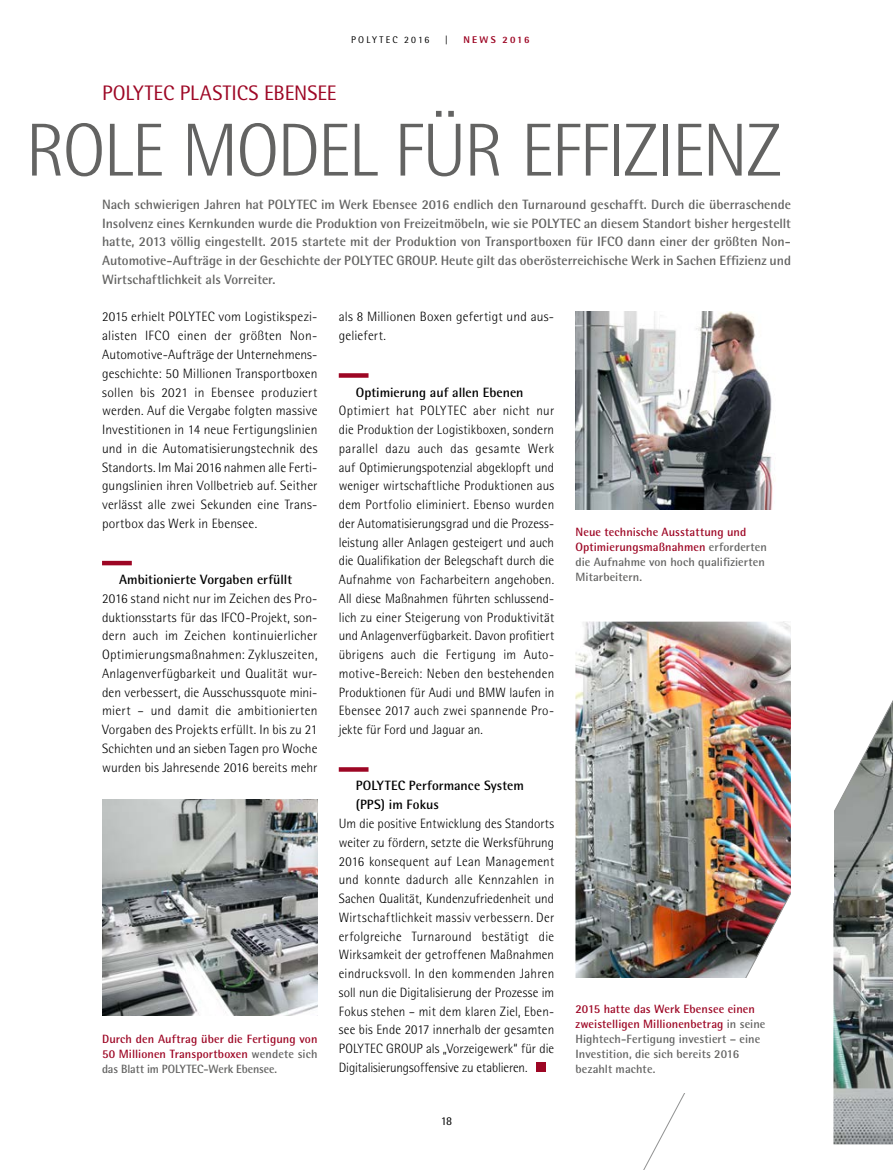
<style>
.page{position:relative;width:893px;height:1170px;background:#fff}
.page>*{position:absolute;margin:0;border:0;box-sizing:border-box;transform-origin:0 0}
.t1{font:300 75px "Rotis Semi Sans Std";letter-spacing:-.03em;color:#636362}
.t2{font:21px "Rotis Semi Sans Std";letter-spacing:-.005em;color:#9d0624}
.t3{font:300 13.5px/18.8px "Rotis Semi Sans Std";letter-spacing:.005em;color:#000;text-align:justify}
.t4{font:700 13.5px/18.8px "Rotis Semi Sans Std";color:#636362;text-align:justify}
.t5{font:700 13.5px/18.8px "Rotis Semi Sans Std";color:#000}
.t6{font:700 12px/15px "Rotis Semi Sans Std";letter-spacing:.005em;color:#636362}
.t7{font:700 12px/15px "Rotis Semi Sans Std";color:#9d0624;text-align:justify}
.t8{font:12px "Rotis Semi Sans Std";color:#000}
.t9{font:9.75px "Rotis Semi Sans Std";letter-spacing:.22em;color:#000}
.t10{font:800 9.75px "Rotis Semi Sans Std";letter-spacing:.215em;color:#9d0624}
.s1{color:#636362}
.s2{color:#9d0624}
</style>
<div class="page">
<img style="left:102px;top:799px;width:215px;height:216px">
<img style="left:575px;top:311px;width:53px;height:198px">
<img style="left:575px;top:621px;width:53px;height:357px">
<img style="left:628px;top:311px;width:265px;height:858px">
<div style="left:791px;top:786px;width:42px;height:117px;background:#fff"></div>
<div style="left:575px;top:978px;width:216px;height:114px;background:#fff"></div>
<hr style="left:102px;top:561px;width:30px;height:4px;background:#9d0624">
<div style="left:339px;top:373px;width:30px;height:5px;background:#9d0624"></div>
<svg style="left:339px;top:767px;width:30px;height:4px"></svg>
<div style="left:537px;top:1062px;width:9px;height:9px;background:#9d0624"></div>
<p class="t9" style="left:351px;top:33px;width:80px">POLYTEC 2016</p>
<p class="t9" style="left:445px;top:33px;width:5px">|</p>
<p class="t10" style="left:464px;top:33px;width:68px">NEWS 2016</p>
<h2 class="t2" style="left:102px;top:80px;width:236px">POLYTEC PLASTICS EBENSEE</h2>
<h1 class="t1" style="left:26px;top:107px;width:758px">ROLE MODEL FÜR EFFIZIENZ</h1>
<p class="t4" style="left:102px;top:195px;width:690px">Nach schwierigen Jahren hat POLYTEC im Werk Ebensee 2016 endlich den Turnaround geschafft. Durch die überraschende Insolvenz eines Kernkunden wurde die Produktion von Freizeitmöbeln, wie sie POLYTEC an diesem Standort bisher hergestellt hatte, 2013 völlig eingestellt. 2015 startete mit der Produktion von Transportboxen für IFCO dann einer der größten Non-Automotive-Aufträge in der Geschichte der POLYTEC GROUP. Heute gilt das oberösterreichische Werk in Sachen Effizienz und Wirtschaftlichkeit als Vorreiter.</p>
<p class="t3" style="left:102px;top:307px;width:217px">2015 erhielt POLYTEC vom Logistikspezi&shy;alisten IFCO einen der größten Non-Automotive-Aufträge der Unternehmens&shy;geschichte: 50 Millionen Transportboxen sollen bis 2021 in Ebensee produziert werden. Auf die Vergabe folgten massive Investitionen in 14 neue Fertigungslinien und in die Automatisierungstechnik des Standorts. Im Mai 2016 nahmen alle Ferti&shy;gungslinien ihren Vollbetrieb auf. Seither verlässt alle zwei Sekunden eine Trans&shy;portbox das Werk in Ebensee.</p>
<p class="t5" style="left:119px;top:570px;width:175px">Ambitionierte Vorgaben erfüllt</p>
<p class="t3" style="left:102px;top:589px;width:217px">2016 stand nicht nur im Zeichen des Pro&shy;duktionsstarts für das IFCO-Projekt, son&shy;dern auch im Zeichen kontinuierlicher Optimierungsmaßnahmen: Zykluszeiten, Anlagenverfügbarkeit und Qualität wur&shy;den verbessert, die Ausschussquote mini&shy;miert – und damit die ambitionierten Vorgaben des Projekts erfüllt. In bis zu 21<br>Schichten und an sieben Tagen pro Woche wurden bis Jahresende 2016 bereits mehr</p>
<p class="t7" style="left:102px;top:1030px;width:217px">Durch den Auftrag über die Fertigung von 50 Millionen Transportboxen <span class="s1">wendete sich das Blatt im POLYTEC-Werk Ebensee.</span></p>
<p class="t3" style="left:339px;top:307px;width:217px">als 8 Millionen Boxen gefertigt und aus&shy;geliefert.</p>
<p class="t5" style="left:356px;top:382px;width:169px">Optimierung auf allen Ebenen</p>
<p class="t3" style="left:339px;top:401px;width:217px">Optimiert hat POLYTEC aber nicht nur die Produktion der Logistikboxen, sondern parallel dazu auch das gesamte Werk auf Optimierungspotenzial abgeklopft und weniger wirtschaftliche Produktionen aus dem Portfolio eliminiert. Ebenso wurden der Automatisierungsgrad und die Prozess&shy;leistung aller Anlagen gesteigert und auch die Qualifikation der Belegschaft durch die Aufnahme von Facharbeitern angehoben.<br>All diese Maßnahmen führten schlussend&shy;lich zu einer Steigerung von Produktivität und Anlagenverfügbarkeit. Davon profitiert übrigens auch die Fertigung im Auto&shy;motive-Bereich: Neben den bestehenden Produktionen für Audi und BMW laufen in Ebensee 2017 auch zwei spannende Pro&shy;jekte für Ford und Jaguar an.</p>
<p class="t5" style="left:356px;top:776px;width:170px">POLYTEC Performance System (PPS) im Fokus</p>
<p class="t3" style="left:339px;top:814px;width:217px">Um die positive Entwicklung des Standorts weiter zu fördern, setzte die Werksführung 2016 konsequent auf Lean Management und konnte dadurch alle Kennzahlen in Sachen Qualität, Kundenzufriedenheit und Wirtschaftlichkeit massiv verbessern. Der erfolgreiche Turnaround bestätigt die Wirksamkeit der getroffenen Maßnahmen eindrucksvoll. In den kommenden Jahren soll nun die Digitalisierung der Prozesse im Fokus stehen – mit dem klaren Ziel, Eben&shy;see bis Ende 2017 innerhalb der gesamten POLYTEC GROUP als „Vorzeigewerk“ für die Digitalisierungsoffensive zu etablieren.</p>
<p class="t8" style="left:441px;top:1113px;width:13px">18</p>
<p class="t6" style="left:575px;top:524px;width:193px"><span class="s2">Neue technische Ausstattung und<br>Optimierungsmaßnahmen</span> erforderten die Aufnahme von hoch qualifizierten<br>Mitarbeitern.</p>
<p class="t6" style="left:575px;top:1000px;width:191px"><span class="s2">2015 hatte das Werk Ebensee einen zweistelligen Millionenbetrag</span> in seine Hightech-Fertigung investiert – eine Investition, die sich bereits 2016 bezahlt machte.</p>
</div>
